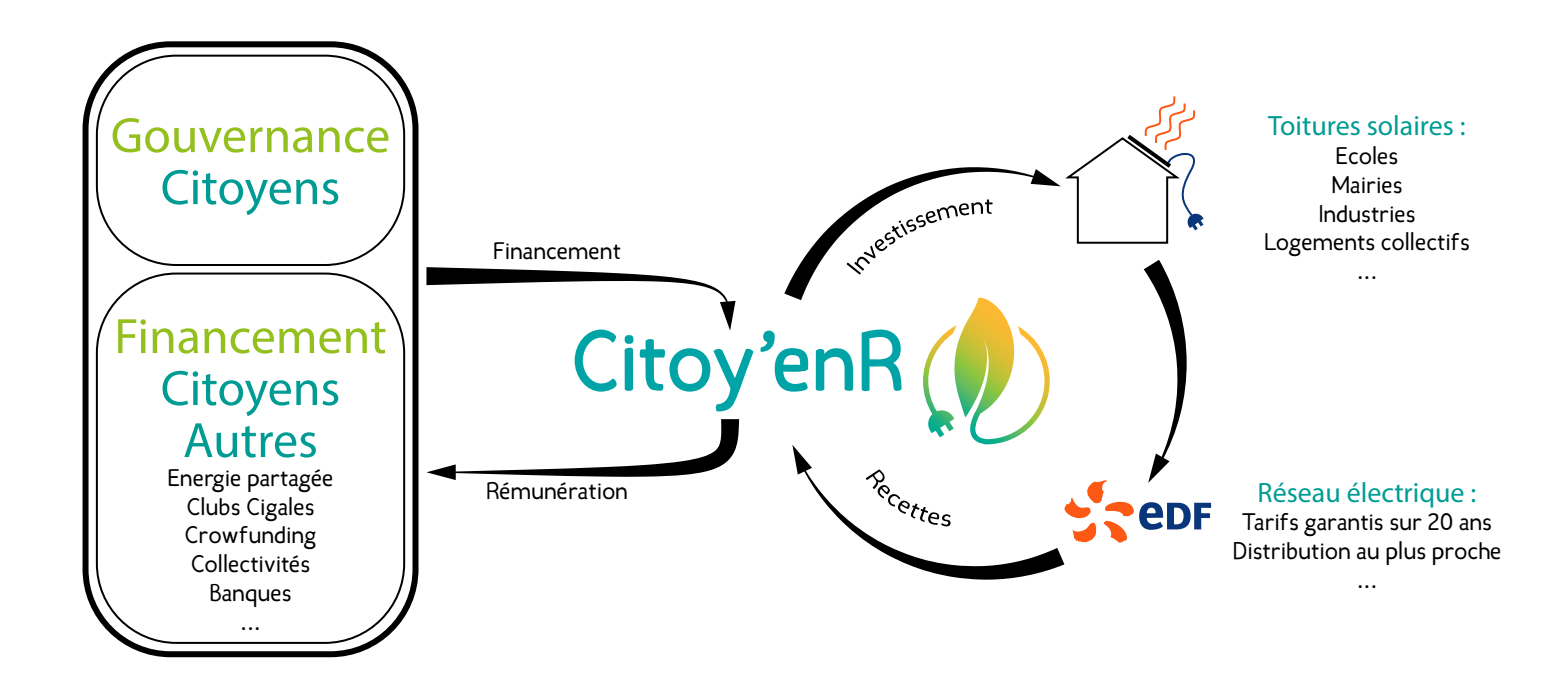
<style>
.page{position:relative;width:1548px;height:700px;background:#fff}
.page>*{position:absolute;margin:0;border:0;box-sizing:border-box;transform-origin:0 0}
.t1{font:50px "Myriad Pro";color:#93c01f}
.t2{font:50px/52px "Myriad Pro";letter-spacing:-.005em;color:#009c93;text-align:center}
.t3{font:28px "Myriad Pro";color:#009c93}
.t4{font:24px/28.8px "Candela";color:#000;text-align:center}
</style>
<div class="page">
<div style="left:83px;top:41px;width:335px;height:616px;border:6px solid #000;border-radius:85px"></div>
<div style="left:96px;top:55px;width:309px;height:211px;border:2px solid #000;border-radius:79px"></div>
<div style="left:96px;top:273px;width:309px;height:371px;border:2px solid #000;border-radius:79px"></div>
<svg style="left:426px;top:267px;width:327px;height:144px"></svg>
<svg style="left:426px;top:419px;width:313px;height:61px"></svg>
<svg style="left:760px;top:96px;width:451px;height:484px"></svg>
<h1 class="t1" style="left:111px;top:105px;width:281px">Gouvernance</h1>
<h1 class="t2" style="left:161px;top:161px;width:181px">Citoyens</h1>
<h1 class="t1" style="left:114px;top:305px;width:274px">Financement</h1>
<h1 class="t2" style="left:161px;top:362px;width:181px">Citoyens<br>Autres</h1>
<p class="t4" style="left:167px;top:463px;width:168px">Energie partagée<br>Clubs Cigales<br>Crowfunding<br>Collectivités<br>Banques<br>...</p>
<p class="t4" style="left:493px;top:237px;width:130px">Financement</p>
<p class="t4" style="left:486px;top:476px;width:144px">Rémunération</p>
<p class="t3" style="left:1268px;top:108px;width:199px">Toitures solaires :</p>
<p class="t4" style="left:1264px;top:141px;width:207px">Ecoles<br>Mairies<br>Industries<br>Logements collectifs ...</p>
<p class="t3" style="left:1257px;top:475px;width:220px">Réseau électrique :</p>
<p class="t4" style="left:1232px;top:508px;width:271px">Tarifs garantis sur 20 ans<br>Distribution au plus proche ...</p>
</div>
